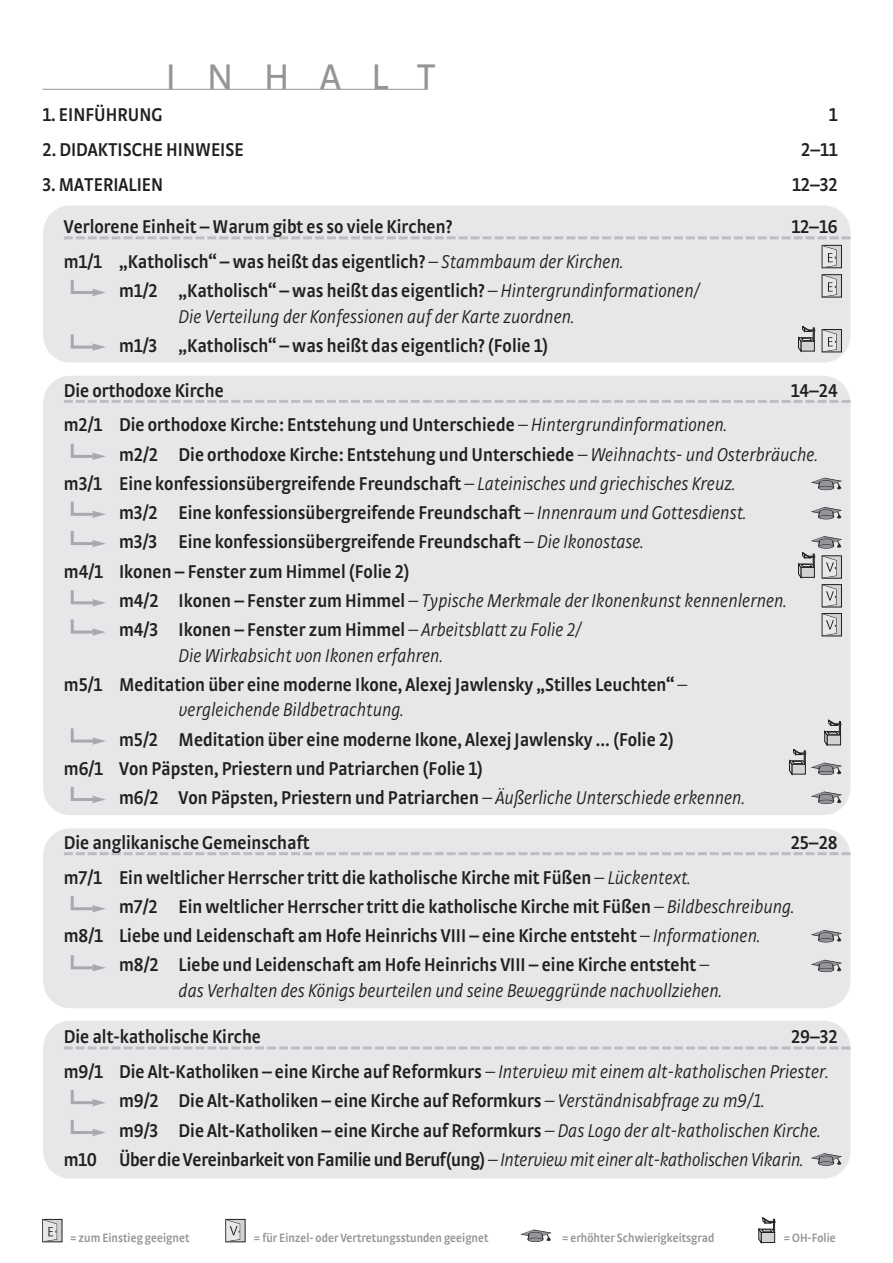
<style>
.page{position:relative;width:893px;height:1263px;background:#fff}
.page>*{position:absolute;margin:0;border:0;box-sizing:border-box;transform-origin:0 0}
.t1{font:37.5px "Strada OT";letter-spacing:.81em;color:#939598}
.t2{font:600 condensed 19.5px/29.2px "Strada OT";color:#231f20}
.t3{font:italic 300 condensed 19.5px "Strada OT";color:#231f20}
.t4{font:600 condensed 12.75px "Strada OT";color:#939598}
.s1{font-weight:300;font-style:italic}
.s2{font-weight:600;font-style:normal}
</style>
<div class="page">
<div style="left:43px;top:1021px;width:807px;height:158px;background:#e6e7e9;border-radius:27px"></div>
<div style="left:43px;top:828px;width:807px;height:180px;background:#e6e7e9;border-radius:27px"></div>
<div style="left:43px;top:205px;width:807px;height:158px;background:#e6e7e9;border-radius:27px"></div>
<div style="left:43px;top:376px;width:807px;height:439px;background:#e6e7e9;border-radius:27px"></div>
<div style="left:528px;top:1238px;width:15px;height:4px;border:1px solid #231f20;border-radius:50%"></div>
<svg style="left:520px;top:1229px;width:31px;height:12px"></svg>
<svg style="left:758px;top:1217px;width:17px;height:26px"></svg>
<hr style="left:43px;top:89px;width:385px;height:1px;background:#939598">
<svg style="left:240px;top:1221px;width:3px;height:19px"></svg>
<svg style="left:226px;top:1219px;width:14px;height:23px"></svg>
<svg style="left:57px;top:1221px;width:3px;height:19px"></svg>
<svg style="left:43px;top:1219px;width:14px;height:23px"></svg>
<svg style="left:64px;top:236px;width:786px;height:3px"></svg>
<svg style="left:64px;top:400px;width:786px;height:3px"></svg>
<svg style="left:64px;top:852px;width:786px;height:3px"></svg>
<svg style="left:64px;top:1046px;width:786px;height:3px"></svg>
<svg style="left:70px;top:501px;width:36px;height:17px"></svg>
<svg style="left:70px;top:531px;width:36px;height:16px"></svg>
<svg style="left:70px;top:590px;width:36px;height:17px"></svg>
<svg style="left:70px;top:619px;width:36px;height:17px"></svg>
<svg style="left:70px;top:279px;width:36px;height:17px"></svg>
<svg style="left:70px;top:443px;width:36px;height:17px"></svg>
<svg style="left:70px;top:728px;width:36px;height:17px"></svg>
<svg style="left:70px;top:786px;width:36px;height:17px"></svg>
<svg style="left:70px;top:896px;width:36px;height:16px"></svg>
<svg style="left:70px;top:955px;width:36px;height:16px"></svg>
<svg style="left:70px;top:1090px;width:36px;height:16px"></svg>
<svg style="left:70px;top:1120px;width:36px;height:16px"></svg>
<svg style="left:70px;top:334px;width:36px;height:17px"></svg>
<div style="left:818px;top:486px;width:16px;height:4px;border:1px solid #231f20;border-radius:50%"></div>
<svg style="left:811px;top:478px;width:31px;height:11px"></svg>
<svg style="left:811px;top:507px;width:31px;height:12px"></svg>
<svg style="left:798px;top:536px;width:44px;height:42px"></svg>
<div style="left:822px;top:585px;width:19px;height:22px;background:#d1d2d4"></div>
<div style="left:822px;top:584px;width:20px;height:23px;border:1px solid #231f20"></div>
<svg style="left:822px;top:584px;width:15px;height:23px"></svg>
<div style="left:822px;top:613px;width:19px;height:23px;background:#d1d2d4"></div>
<div style="left:822px;top:613px;width:20px;height:23px;border:1px solid #231f20"></div>
<svg style="left:822px;top:613px;width:15px;height:23px"></svg>
<svg style="left:798px;top:326px;width:17px;height:26px"></svg>
<div style="left:822px;top:245px;width:19px;height:23px;background:#d1d2d4"></div>
<div style="left:822px;top:245px;width:20px;height:23px;border:1px solid #231f20"></div>
<svg style="left:822px;top:245px;width:15px;height:23px"></svg>
<div style="left:822px;top:275px;width:19px;height:22px;background:#d1d2d4"></div>
<div style="left:822px;top:275px;width:20px;height:22px;border:1px solid #231f20"></div>
<svg style="left:822px;top:275px;width:15px;height:22px"></svg>
<div style="left:822px;top:329px;width:19px;height:23px;background:#d1d2d4"></div>
<div style="left:822px;top:329px;width:20px;height:23px;border:1px solid #231f20"></div>
<svg style="left:822px;top:329px;width:15px;height:23px"></svg>
<div style="left:818px;top:800px;width:16px;height:4px;border:1px solid #231f20;border-radius:50%"></div>
<svg style="left:811px;top:792px;width:31px;height:11px"></svg>
<svg style="left:811px;top:930px;width:31px;height:12px"></svg>
<div style="left:818px;top:968px;width:16px;height:4px;border:1px solid #231f20;border-radius:50%"></div>
<svg style="left:811px;top:960px;width:31px;height:11px"></svg>
<div style="left:818px;top:1161px;width:16px;height:5px;border:1px solid #231f20;border-radius:50%"></div>
<svg style="left:811px;top:1153px;width:31px;height:12px"></svg>
<svg style="left:789px;top:720px;width:53px;height:55px"></svg>
<h1 class="t1" style="left:166px;top:54px;width:272px">INHALT</h1>
<p class="t2" style="left:43px;top:101px;width:122px">1. EINFÜHRUNG</p>
<p class="t2" style="left:829px;top:101px;width:10px">1</p>
<p class="t2" style="left:43px;top:137px;width:203px">2. DIDAKTISCHE HINWEISE</p>
<p class="t2" style="left:801px;top:137px;width:38px">2–11</p>
<p class="t2" style="left:43px;top:172px;width:122px">3. MATERIALIEN</p>
<p class="t2" style="left:792px;top:172px;width:47px">12–32</p>
<p class="t2" style="left:64px;top:214px;width:390px">Verlorene Einheit – Warum gibt es so viele Kirchen?</p>
<p class="t2" style="left:791px;top:214px;width:48px">12–16</p>
<p class="t2" style="left:119px;top:248px;width:582px;text-indent:-55px">m1/1 „Katholisch“ – was heißt das eigentlich? <span class="s1">– Stammbaum der Kirchen.<br></span>m1/2 „Katholisch“ – was heißt das eigentlich? <span class="s1">– Hintergrundinformationen/</span></p>
<p class="t3" style="left:179px;top:309px;width:397px">Die Verteilung der Konfessionen auf der Karte zuordnen.</p>
<p class="t2" style="left:119px;top:332px;width:431px">m1/3 „Katholisch“ – was heißt das eigentlich? (Folie 1)</p>
<p class="t2" style="left:64px;top:377px;width:162px">Die orthodoxe Kirche</p>
<p class="t2" style="left:791px;top:377px;width:49px">14–24</p>
<p class="t2" style="left:64px;top:412px;width:664px">m2/1 Die orthodoxe Kirche: Entstehung und Unterschiede <span class="s1">– Hintergrundinformationen.</span></p>
<p class="t2" style="left:119px;top:441px;width:700px">m2/2 Die orthodoxe Kirche: Entstehung und Unterschiede <span class="s1">– Weihnachts- und Osterbräuche.</span></p>
<p class="t2" style="left:64px;top:470px;width:673px">m3/1 Eine konfessionsübergreifende Freundschaft <span class="s1">– Lateinisches und griechisches Kreuz.</span></p>
<p class="t2" style="left:119px;top:500px;width:628px">m3/2 Eine konfessionsübergreifende Freundschaft <span class="s1">– Innenraum und Gottesdienst.</span></p>
<p class="t2" style="left:119px;top:529px;width:526px">m3/3 Eine konfessionsübergreifende Freundschaft <span class="s1">– Die Ikonostase.</span></p>
<p class="t2" style="left:64px;top:558px;width:348px">m4/1 Ikonen – Fenster zum Himmel (Folie 2)</p>
<p class="t3" style="left:119px;top:593px;width:669px"><span class="s2">m4/2 Ikonen – Fenster zum Himmel</span> – Typische Merkmale der Ikonenkunst kennenlernen.</p>
<p class="t2" style="left:119px;top:617px;width:464px">m4/3 Ikonen – Fenster zum Himmel <span class="s1">– Arbeitsblatt zu Folie 2/</span></p>
<p class="t2" style="left:64px;top:642px;width:625px;text-indent:115px"><span class="s1">Die Wirkabsicht von Ikonen erfahren.<br></span>m5/1 Meditation über eine moderne Ikone, Alexej Jawlensky „Stilles Leuchten“ <span class="s1">–</span></p>
<p class="t3" style="left:179px;top:702px;width:226px">vergleichende Bildbetrachtung.</p>
<p class="t2" style="left:64px;top:726px;width:612px;text-indent:55px">m5/2 Meditation über eine moderne Ikone, Alexej Jawlensky … (Folie 2) m6/1 Von Päpsten, Priestern und Patriarchen (Folie 1)</p>
<p class="t2" style="left:119px;top:785px;width:627px">m6/2 Von Päpsten, Priestern und Patriarchen <span class="s1">– Äußerliche Unterschiede erkennen.</span></p>
<p class="t2" style="left:64px;top:830px;width:247px">Die anglikanische Gemeinschaft</p>
<p class="t2" style="left:791px;top:830px;width:48px">25–28</p>
<p class="t2" style="left:64px;top:864px;width:628px">m7/1 Ein weltlicher Herrscher tritt die katholische Kirche mit Füßen <span class="s1">– Lückentext.</span></p>
<p class="t2" style="left:119px;top:893px;width:676px">m7/2 Ein weltlicher Herrscher tritt die katholische Kirche mit Füßen <span class="s1">– Bildbeschreibung.</span></p>
<p class="t2" style="left:64px;top:923px;width:698px">m8/1 Liebe und Leidenschaft am Hofe Heinrichs VIII – eine Kirche entsteht <span class="s1">– Informationen.</span></p>
<p class="t2" style="left:119px;top:952px;width:592px">m8/2 Liebe und Leidenschaft am Hofe Heinrichs VIII – eine Kirche entsteht <span class="s1">–</span></p>
<p class="t3" style="left:179px;top:983px;width:545px">das Verhalten des Königs beurteilen und seine Beweggründe nachvollziehen.</p>
<p class="t2" style="left:64px;top:1024px;width:199px">Die alt-katholische Kirche</p>
<p class="t2" style="left:64px;top:1021px;width:775px;line-height:34.5px;text-indent:727px">29–32 m9/1 Die Alt-Katholiken – eine Kirche auf Reformkurs <span class="s1">– Interview mit einem alt-katholischen Priester.</span></p>
<p class="t2" style="left:119px;top:1088px;width:647px">m9/2 Die Alt-Katholiken – eine Kirche auf Reformkurs <span class="s1">– Verständnisabfrage zu m9/1.</span></p>
<p class="t2" style="left:119px;top:1117px;width:703px">m9/3 Die Alt-Katholiken – eine Kirche auf Reformkurs <span class="s1">– Das Logo der alt-katholischen Kirche.</span></p>
<p class="t2" style="left:64px;top:1146px;width:741px">m10 Über die Vereinbarkeit von Familie und Beruf(ung) <span class="s1">– Interview mit einer alt-katholischen Vikarin.</span></p>
<p class="t4" style="left:70px;top:1233px;width:121px">= zum Einstieg geeignet</p>
<p class="t4" style="left:254px;top:1233px;width:236px">= für Einzel- oder Vertretungs stunden geeignet</p>
<p class="t4" style="left:562px;top:1233px;width:154px">= erhöhter Schwierig keits grad</p>
<p class="t4" style="left:784px;top:1233px;width:53px">= OH-Folie</p>
</div>
